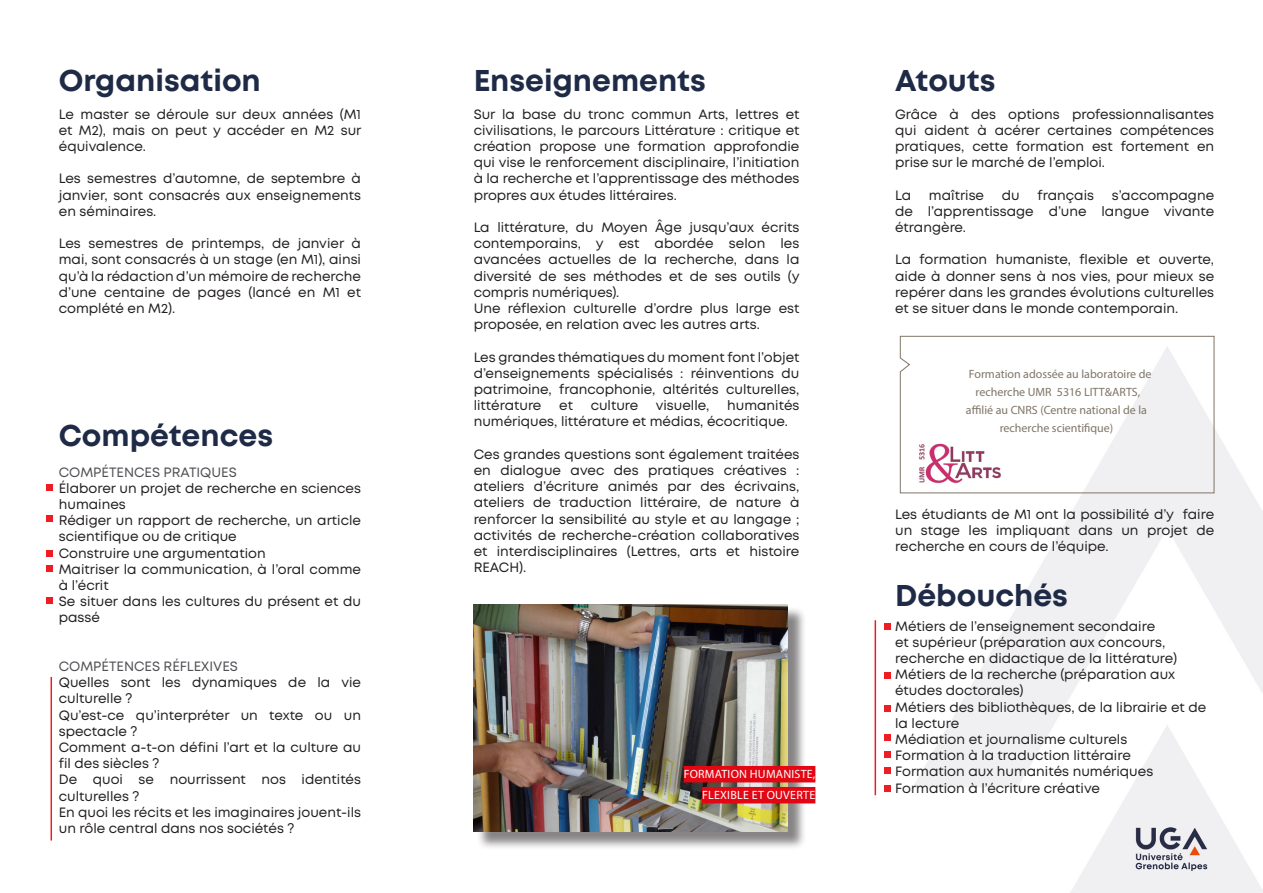
<style>
.page{position:relative;width:1263px;height:893px;background:#fff}
.page>*{position:absolute;margin:0;border:0;box-sizing:border-box;transform-origin:0 0}
.t1{font:700 30px "Mont";color:#1f2b46}
.t2{font:13.5px/16.2px "Mont";color:#231f20}
.t3{font:13.5px "Mont";color:#4e5053}
.PAGES_-_Encadrés_-_T{font:12px "Myriad Pro";color:#807568}
.t4{font:12px "Myriad Pro";letter-spacing:.02em;color:#fff}
</style>
<div class="page">
<img style="left:876px;top:347px;width:386px;height:546px">
<svg style="left:900px;top:336px;width:314px;height:157px"></svg>
<img style="left:917px;top:441px;width:85px;height:44px">
<hr style="left:51px;top:677px;width:1px;height:163px;background:#ee1d23">
<svg style="left:47px;top:485px;width:6px;height:6px"></svg>
<svg style="left:47px;top:516px;width:6px;height:6px"></svg>
<div style="left:47px;top:550px;width:6px;height:7px;background:#ee1d23"></div>
<svg style="left:47px;top:597px;width:6px;height:6px"></svg>
<div style="left:47px;top:565px;width:6px;height:7px;background:#ee1d23"></div>
<hr style="left:874px;top:620px;width:2px;height:175px;background:#ee1d23">
<svg style="left:884px;top:624px;width:6px;height:6px"></svg>
<svg style="left:884px;top:673px;width:6px;height:6px"></svg>
<div style="left:884px;top:705px;width:6px;height:7px;background:#ee1d23"></div>
<svg style="left:884px;top:785px;width:6px;height:6px"></svg>
<div style="left:884px;top:751px;width:6px;height:7px;background:#ee1d23"></div>
<div style="left:884px;top:767px;width:6px;height:7px;background:#ee1d23"></div>
<svg style="left:884px;top:734px;width:6px;height:6px"></svg>
<div style="left:476px;top:607px;width:330px;height:243px;background:#231f20;opacity:.55"></div>
<img style="left:474px;top:604px;width:314px;height:227px">
<div style="left:684px;top:766px;width:131px;height:16px;background:#e30613"></div>
<div style="left:702px;top:787px;width:113px;height:16px;background:#e30613"></div>
<p class="t1" style="left:59px;top:61px;width:204px">Organisation</p>
<p class="t2" style="left:59px;top:106px;width:304px;text-align:justify">Le master se déroule sur deux années (M1 et M2), mais on peut y accéder en M2 sur équivalence.</p>
<p class="t2" style="left:59px;top:171px;width:304px;text-align:justify">Les semestres d’automne, de septembre à janvier, sont consacrés aux enseignements en séminaires.</p>
<p class="t2" style="left:59px;top:235px;width:304px;text-align:justify">Les semestres de printemps, de janvier à mai, sont consacrés à un stage (en M1), ainsi qu’à la rédaction d’un mémoire de recherche d’une centaine de pages (lancé en M1 et complété en M2).</p>
<p class="t1" style="left:59px;top:416px;width:216px">Compétences</p>
<p class="t3" style="left:59px;top:463px;width:179px">COMPÉTENCES PRATIQUES</p>
<p class="t2" style="left:59px;top:480px;width:304px">Élaborer un projet de recherche en sciences humaines</p>
<p class="t2" style="left:59px;top:512px;width:304px">Rédiger un rapport de recherche, un article scientifique ou de critique</p>
<p class="t2" style="left:59px;top:545px;width:208px">Construire une argumentation</p>
<p class="t2" style="left:59px;top:561px;width:304px">Maitriser la communication, à l’oral comme à l’écrit</p>
<p class="t2" style="left:59px;top:593px;width:304px">Se situer dans les cultures du présent et du passé</p>
<p class="t3" style="left:59px;top:658px;width:181px">COMPÉTENCES RÉFLEXIVES</p>
<p class="t2" style="left:59px;top:674px;width:304px">Quelles sont les dynamiques de la vie culturelle ?</p>
<p class="t2" style="left:59px;top:707px;width:304px">Qu’est-ce qu’interpréter un texte ou un spectacle ?</p>
<p class="t2" style="left:59px;top:739px;width:304px">Comment a-t-on défini l’art et la culture au fil des siècles ?</p>
<p class="t2" style="left:59px;top:772px;width:304px">De quoi se nourrissent nos identités culturelles ?</p>
<p class="t2" style="left:59px;top:804px;width:304px">En quoi les récits et les imaginaires jouent-ils un rôle central dans nos sociétés ?</p>
<p class="t1" style="left:474px;top:61px;width:234px">Enseignements</p>
<p class="t1" style="left:895px;top:61px;width:102px">Atouts</p>
<p class="t2" style="left:474px;top:106px;width:327px;text-align:justify">Sur la base du tronc commun Arts, lettres et civilisations, le parcours Littérature : critique et création propose une formation approfondie qui vise le renforcement disciplinaire, l’initiation à la recherche et l’apprentissage des méthodes propres aux études littéraires.</p>
<p class="t2" style="left:474px;top:219px;width:328px;text-align:justify">La littérature, du Moyen Âge jusqu’aux écrits contemporains, y est abordée selon les avancées actuelles de la recherche, dans la diversité de ses méthodes et de ses outils (y compris numériques).</p>
<p class="t2" style="left:474px;top:300px;width:327px">Une réflexion culturelle d’ordre plus large est proposée, en relation avec les autres arts.</p>
<p class="t2" style="left:474px;top:349px;width:327px;text-align:justify">Les grandes thématiques du moment font l’objet d’enseignements spécialisés : réinventions du patrimoine, francophonie, altérités culturelles, littérature</p>
<p class="t2" style="left:474px;top:397px;width:327px;text-indent:253px">humanités numériques, littérature et médias, écocritique.</p>
<p class="t2" style="left:474px;top:446px;width:327px;text-align:justify">Ces grandes questions sont également traitées en dialogue avec des pratiques créatives : ateliers d’écriture animés par des écrivains, ateliers de traduction littéraire, de nature à renforcer la sensibilité au style et au langage ; activités de recherche-création collaboratives et interdisciplinaires (Lettres, arts et histoire REACH).</p>
<p class="t2" style="left:559px;top:397px;width:15px">et</p>
<p class="t2" style="left:591px;top:397px;width:49px">culture</p>
<p class="t2" style="left:656px;top:397px;width:55px">visuelle,</p>
<p class="t4" style="left:684px;top:767px;width:133px">FORMATION HUMANISTE,</p>
<p class="t4" style="left:702px;top:788px;width:115px">FLEXIBLE ET OUVERTE</p>
<p class="t2" style="left:895px;top:106px;width:321px;text-align:justify">Grâce à des options professionnalisantes qui aident à acérer certaines compétences pratiques, cette formation est fortement en prise sur le marché de l’emploi.</p>
<p class="t2" style="left:895px;top:187px;width:18px">La</p>
<p class="t2" style="left:929px;top:187px;width:57px">maîtrise</p>
<p class="t2" style="left:1002px;top:187px;width:19px">du</p>
<p class="t2" style="left:1037px;top:187px;width:58px">français</p>
<p class="t2" style="left:895px;top:187px;width:321px;text-align:justify;text-indent:217px">s’accompagne de l’apprentissage d’une langue vivante étrangère.</p>
<p class="t2" style="left:895px;top:252px;width:321px;text-align:justify">La formation humaniste, flexible et ouverte, aide à donner sens à nos vies, pour mieux se repérer dans les grandes évolutions culturelles et se situer dans le monde contemporain.</p>
<p class="PAGES_-_Encadrés_-_T" style="left:969px;top:367px;width:184px">Formation adossée au laboratoire de</p>
<p class="PAGES_-_Encadrés_-_T" style="left:975px;top:385px;width:166px">recherche UMR 5316 LITT&amp;ARTS,</p>
<p class="PAGES_-_Encadrés_-_T" style="left:966px;top:403px;width:183px">affilié au CNRS (Centre national de la</p>
<p class="PAGES_-_Encadrés_-_T" style="left:1000px;top:421px;width:115px">recherche scientifique)</p>
<p class="t2" style="left:895px;top:506px;width:321px;text-align:justify">Les étudiants de M1 ont la possibilité d’y faire un stage les impliquant dans un projet de recherche en cours de l’équipe.</p>
<p class="t1" style="left:895px;top:576px;width:174px">Débouchés</p>
<p class="t2" style="left:895px;top:618px;width:283px">Métiers de l’enseignement secondaire<br>et supérieur (préparation aux concours, recherche en didactique de la littérature)</p>
<p class="t2" style="left:895px;top:666px;width:281px">Métiers de la recherche (préparation aux études doctorales)</p>
<p class="t2" style="left:895px;top:699px;width:313px">Métiers des bibliothèques, de la librairie et de la lecture</p>
<p class="t2" style="left:895px;top:731px;width:234px">Médiation et journalisme culturels</p>
<p class="t2" style="left:895px;top:747px;width:237px">Formation à la traduction littéraire</p>
<p class="t2" style="left:895px;top:764px;width:260px">Formation aux humanités numériques</p>
<p class="t2" style="left:895px;top:780px;width:206px">Formation à l’écriture créative</p>
</div>
